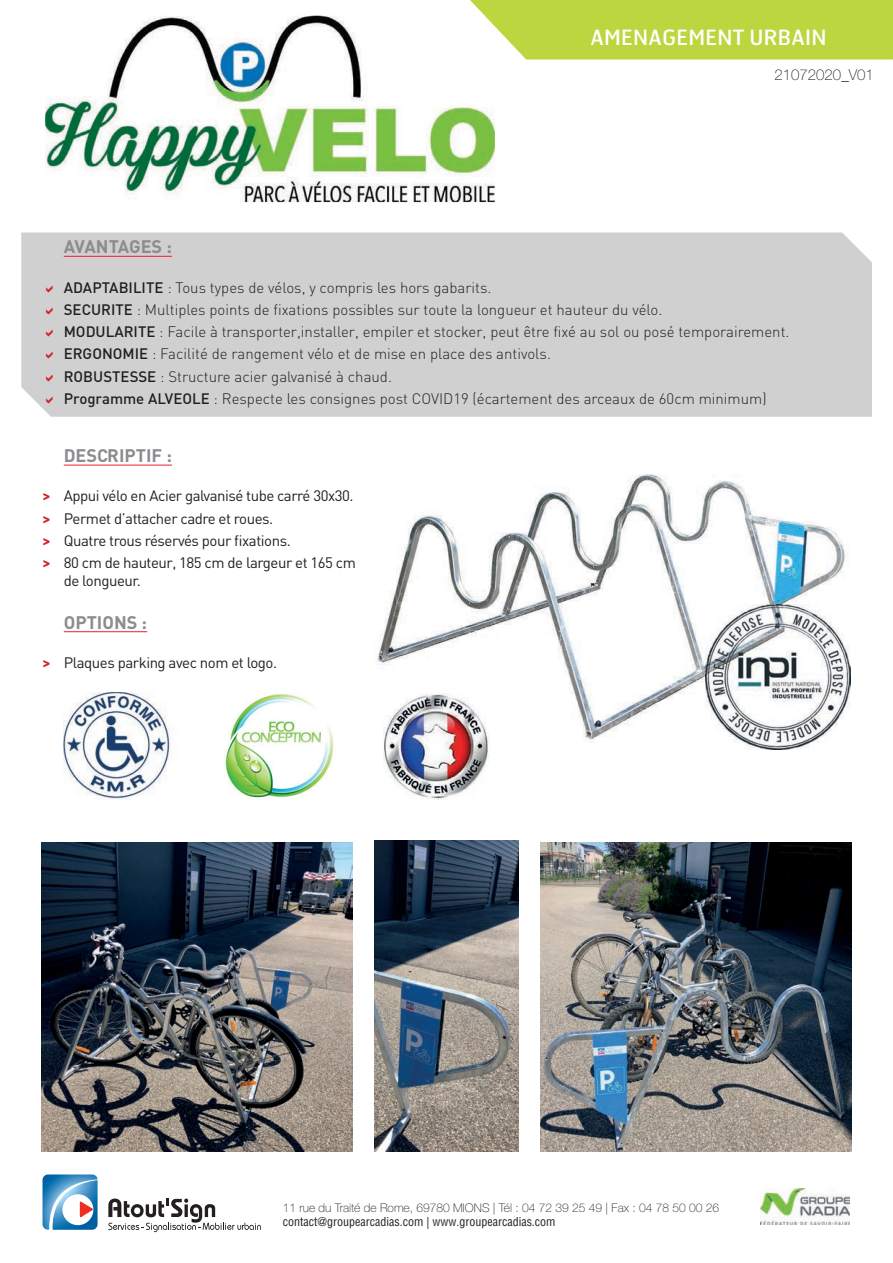
<style>
.page{position:relative;width:893px;height:1263px;background:#fff}
.page>*{position:absolute;margin:0;border:0;box-sizing:border-box;transform-origin:0 0}
.t1{font:21px "Hermes";letter-spacing:.015em;color:#fff}
.t2{font:700 18px "DIN";color:#8a8c8f}
.t3{font:300 15px/22.2px "DIN";color:#231f20}
.t4{font:15px/22.2px "DIN";letter-spacing:-.03em;color:#231f20}
.t5{font:100 15px "Helvetica Neue LT Pro";color:#231f20}
.t6{font:100 12px "Helvetica Neue LT Pro";color:#231f20}
.t7{font:condensed 12px "Helvetica LT Std";color:#231f20}
.s1{font-weight:500}
.s2{font-weight:700;color:#d1232a}
</style>
<div class="page">
<svg style="left:43px;top:1174px;width:55px;height:56px"></svg>
<svg style="left:108px;top:1198px;width:153px;height:34px"></svg>
<img style="left:383px;top:703px;width:106px;height:96px">
<img style="left:376px;top:474px;width:369px;height:229px">
<img style="left:745px;top:495px;width:103px;height:110px">
<img style="left:489px;top:702px;width:217px;height:47px">
<img style="left:706px;top:605px;width:144px;height:144px">
<div style="left:21px;top:232px;width:851px;height:185px;background:#d1d0d1"></div>
<img style="left:540px;top:842px;width:312px;height:309px">
<img style="left:374px;top:841px;width:145px;height:310px">
<img style="left:41px;top:842px;width:312px;height:309px">
<img style="left:63px;top:693px;width:109px;height:106px">
<img style="left:224px;top:694px;width:110px;height:104px">
<img style="left:761px;top:1188px;width:89px;height:37px">
<hr style="left:64px;top:465px;width:108px;height:1px;background:#ee1f2d">
<hr style="left:64px;top:631px;width:83px;height:1px;background:#ee1f2d">
<hr style="left:64px;top:256px;width:108px;height:1px;background:#ee1f2d">
<img style="left:45px;top:16px;width:450px;height:186px">
<svg style="left:470px;top:0;width:423px;height:60px;background:#c1d94e"></svg>
<svg style="left:46px;top:285px;width:7px;height:7px"></svg>
<svg style="left:46px;top:307px;width:7px;height:7px"></svg>
<svg style="left:46px;top:329px;width:7px;height:8px"></svg>
<svg style="left:46px;top:352px;width:7px;height:7px"></svg>
<svg style="left:46px;top:374px;width:7px;height:7px"></svg>
<svg style="left:46px;top:396px;width:7px;height:7px"></svg>
<h1 class="t1" style="left:590px;top:24px;width:238px">AMENAGEMENT URBAIN</h1>
<p class="t5" style="left:775px;top:66px;width:101px">21072020_V01</p>
<p class="t2" style="left:64px;top:235px;width:110px">AVANTAGES :</p>
<p class="t3" style="left:64px;top:276px;width:727px"><span class="s1">ADAPTABILITE</span> : Tous types de vélos, y compris les hors gabarits.<br><span class="s1">SECURITE</span> : Multiples points de fixations possibles sur toute la longueur et hauteur du vélo.<br><span class="s1">MODULARITE</span> : Facile à transporter,installer, empiler et stocker, peut être fixé au sol ou posé temporairement.<br><span class="s1">ERGONOMIE</span> : Facilité de rangement vélo et de mise en place des antivols.<br><span class="s1">ROBUSTESSE</span> : Structure acier galvanisé à chaud.<br><span class="s1">Programme ALVEOLE</span> : Respecte les consignes post COVID19 (écartement des arceaux de 60cm minimum)</p>
<p class="t2" style="left:64px;top:444px;width:110px">DESCRIPTIF :</p>
<p class="t4" style="left:43px;top:484px;width:315px"><span class="s2">&gt;</span> Appui vélo en Acier galvanisé tube carré 30x30. <span class="s2">&gt;</span> Permet d’attacher cadre et roues.<br><span class="s2">&gt;</span> Quatre trous réservés pour fixations.<br><span class="s2">&gt;</span> 80 cm de hauteur, 185 cm de largeur et 165 cm</p>
<p class="t4" style="left:64px;top:569px;width:78px">de longueur.</p>
<p class="t2" style="left:64px;top:610px;width:85px">OPTIONS :</p>
<p class="t4" style="left:43px;top:651px;width:236px"><span class="s2">&gt;</span> Plaques parking avec nom et logo.</p>
<p class="t6" style="left:283px;top:1201px;width:438px">11 rue du Traité de Rome, 69780 MIONS | Tél : 04 72 39 25 49 | Fax : 04 78 50 00 26</p>
<p class="t7" style="left:283px;top:1214px;width:274px">contact@groupearcadias.com | www.groupearcadias.com</p>
</div>
